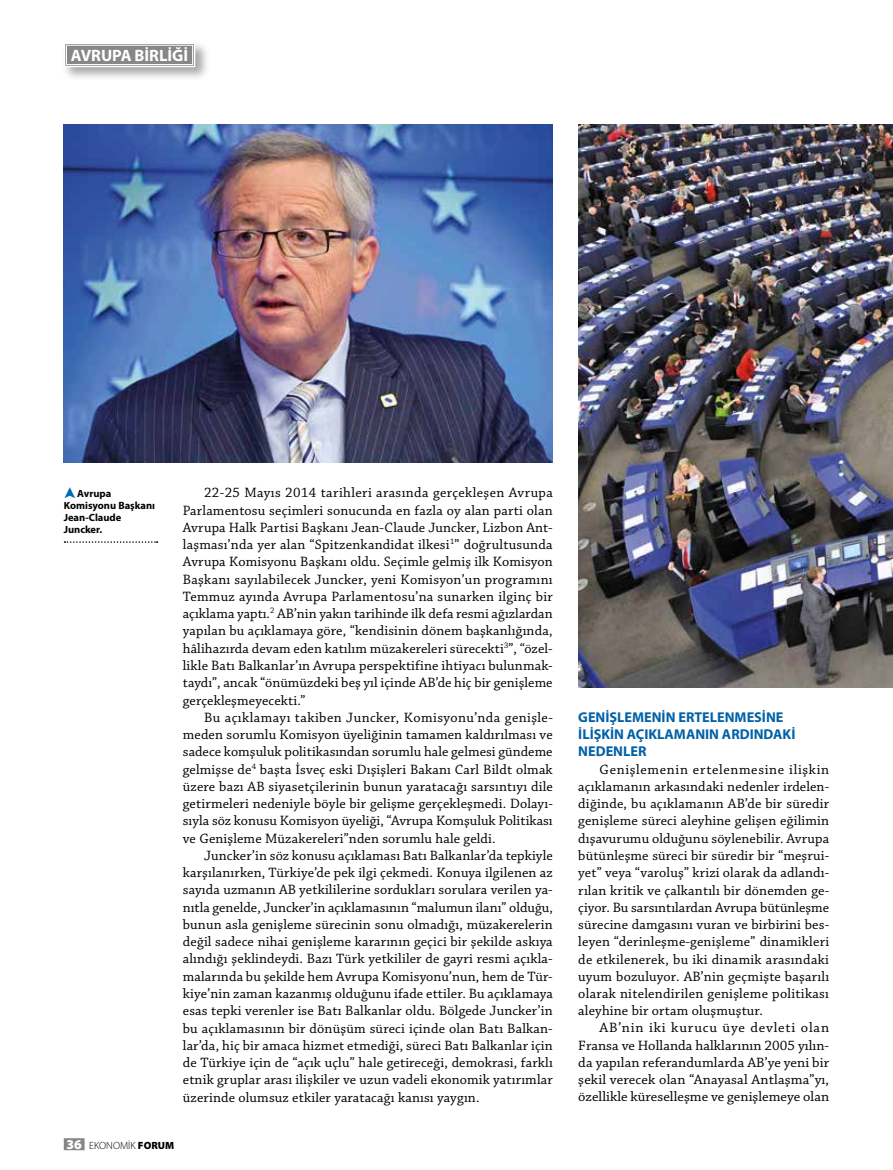
<style>
.page{position:relative;width:893px;height:1170px;background:#fff}
.page>*{position:absolute;margin:0;border:0;box-sizing:border-box;transform-origin:0 0}
.t1{font:700 16.5px "Myriad Pro";color:#fff}
.t2{font:14.25px/17.2px "Chaparral Pro";letter-spacing:.01em;color:#000;text-align:justify}
.t3{font:700 14.25px/17.2px "Myriad Pro";color:#0061a7}
.t4{font:700 10.5px/12px "Myriad Pro";color:#000}
.t5{font:300 10.5px "Myriad Pro";color:#000}
.s1{font-weight:900;font-size:13.5px;color:#fff}
.s2{font-weight:900}
</style>
<div class="page">
<div style="left:64px;top:1138px;width:21px;height:12px;background:#878787"></div>
<div style="left:62px;top:41px;width:148px;height:41px;background:#000;opacity:.35"></div>
<svg style="left:63px;top:42px;width:133px;height:26px"></svg>
<div style="left:66px;top:45px;width:127px;height:20px;border:1px solid #fff"></div>
<svg style="left:65px;top:541px;width:93px;height:1px"></svg>
<img style="left:578px;top:124px;width:315px;height:563px">
<img style="left:64px;top:124px;width:489px;height:339px">
<p class="t1" style="left:71px;top:46px;width:119px">AVRUPA BİRLİĞİ</p>
<p class="t4" style="left:64px;top:487px;width:93px;text-indent:14px">Avrupa<br>Komisyonu Başkanı<br>Jean-Claude<br>Juncker.</p>
<p class="t2" style="left:183px;top:485px;width:372px;text-indent:21px">22-25 Mayıs 2014 tarihleri arasında gerçekleşen Avrupa Parlamentosu seçimleri sonucunda en fazla oy alan parti olan Avrupa Halk Partisi Başkanı Jean-Claude Juncker, Lizbon Ant&shy;laşması’nda yer alan “Spitzenkandidat ilkesi<sup>1</sup>” doğrultusunda Avrupa Komisyonu Başkanı oldu. Seçimle gelmiş ilk Komisyon Başkanı sayılabilecek Juncker, yeni Komisyon’un programını Temmuz ayında Avrupa Parlamentosu’na sunarken ilginç bir açıklama yaptı.<sup>2</sup> AB’nin yakın tarihinde ilk defa resmi ağızlardan yapılan bu açıklamaya göre, “kendisinin dönem başkanlığında, hâlihazırda devam eden katılım müzakereleri sürecekti<sup>3</sup>”, “özel&shy;likle Batı Balkanlar’ın Avrupa perspektifine ihtiyacı bulunmak&shy;taydı”, ancak “önümüzdeki beş yıl içinde AB’de hiç bir genişleme gerçekleşmeyecekti.”</p>
<p class="t2" style="left:183px;top:709px;width:372px;text-indent:21px">Bu açıklamayı takiben Juncker, Komisyonu’nda genişle&shy;meden sorumlu Komisyon üyeliğinin tamamen kaldırılması ve sadece komşuluk politikasından sorumlu hale gelmesi gündeme gelmişse de<sup>4</sup> başta İsveç eski Dışişleri Bakanı Carl Bildt olmak üzere bazı AB siyasetçilerinin bunun yaratacağı sarsıntıyı dile getirmeleri nedeniyle böyle bir gelişme gerçekleşmedi. Dolayı&shy;sıyla söz konusu Komisyon üyeliği, “Avrupa Komşuluk Politikası ve Genişleme Müzakereleri”nden sorumlu hale geldi.</p>
<p class="t2" style="left:183px;top:847px;width:372px;text-indent:21px">Juncker’in söz konusu açıklaması Batı Balkanlar’da tepkiyle karşılanırken, Türkiye’de pek ilgi çekmedi. Konuya ilgilenen az sayıda uzmanın AB yetkililerine sordukları sorulara verilen ya&shy;nıtla genelde, Juncker’in açıklamasının “malumun ilanı” olduğu, bunun asla genişleme sürecinin sonu olmadığı, müzakerelerin değil sadece nihai genişleme kararının geçici bir şekilde askıya alındığı şeklindeydi. Bazı Türk yetkililer de gayri resmi açıkla&shy;malarında bu şekilde hem Avrupa Komisyonu’nun, hem de Tür&shy;kiye’nin zaman kazanmış olduğunu ifade ettiler. Bu açıklamaya esas tepki verenler ise Batı Balkanlar oldu. Bölgede Juncker’in bu açıklamasının bir dönüşüm süreci içinde olan Batı Balkan&shy;lar’da, hiç bir amaca hizmet etmediği, süreci Batı Balkanlar için de Türkiye için de “açık uçlu” hale getireceği, demokrasi, farklı etnik gruplar arası ilişkiler ve uzun vadeli ekonomik yatırımlar üzerinde olumsuz etkiler yaratacağı kanısı yaygın.</p>
<p class="t5" style="left:66px;top:1139px;width:109px"><span class="s1">36</span> EKONOMİK <span class="s2">FORUM</span></p>
<p class="t3" style="left:578px;top:708px;width:219px">GENİŞLEMENİN ERTELENMESİNE<br>İLİŞKİN AÇIKLAMANIN ARDINDAKİ<br>NEDENLER</p>
<p class="t2" style="left:578px;top:761px;width:252px;text-indent:21px">Genişlemenin ertelenmesine ilişkin açıklamanın arkasındaki nedenler irdelen&shy;diğinde, bu açıklamanın AB’de bir süredir genişleme süreci aleyhine gelişen eğilimin dışavurumu olduğunu söylenebilir. Avrupa bütünleşme süreci bir süredir bir “meşrui&shy;yet” veya “varoluş” krizi olarak da adlandı&shy;rılan kritik ve çalkantılı bir dönemden ge&shy;çiyor. Bu sarsıntılardan Avrupa bütünleşme sürecine damgasını vuran ve birbirini bes&shy;leyen “derinleşme-genişleme” dinamikleri de etkilenerek, bu iki dinamik arasındaki uyum bozuluyor. AB’nin geçmişte başarılı olarak nitelendirilen genişleme politikası aleyhine bir ortam oluşmuştur.</p>
<p class="t2" style="left:578px;top:1019px;width:252px;text-indent:21px">AB’nin iki kurucu üye devleti olan Fransa ve Hollanda halklarının 2005 yılın&shy;da yapılan referandumlarda AB’ye yeni bir şekil verecek olan “Anayasal Antlaşma”yı, özellikle küreselleşme ve genişlemeye olan</p>
</div>
